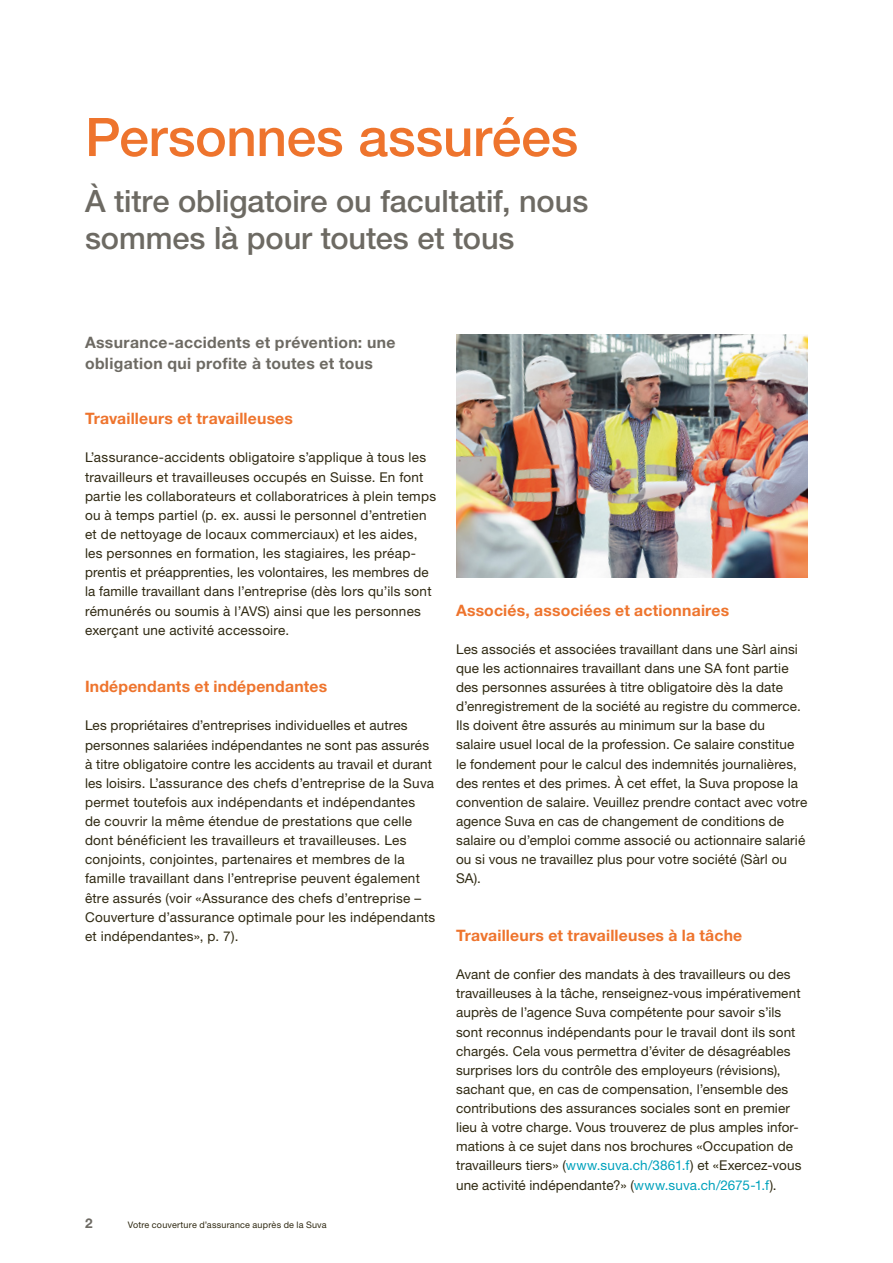
<style>
.page{position:relative;width:893px;height:1263px;background:#fff}
.page>*{position:absolute;margin:0;border:0;box-sizing:border-box;transform-origin:0 0}
.t1{font:500 53.25px "Helvetica Neue LT Std";letter-spacing:-.005em;color:#ee742d}
.t2{font:500 30.75px/36.9px "Helvetica Neue LT Std";letter-spacing:-.005em;color:#6d6a63}
.t3{font:700 15.75px "Helvetica Neue LT Std";letter-spacing:.015em;color:#ee742d}
.t4{font:700 15.75px/21.3px "Helvetica Neue LT Std";letter-spacing:.02em;color:#6d6a63}
.t5{font:13.5px/19.2px "Helvetica Neue LT Std";letter-spacing:.01em;color:#2f2912}
.t6{font:700 13.5px "Helvetica Neue LT Std";color:#6d6a63}
.t7{font:9px "Helvetica Neue LT Std";letter-spacing:.02em;color:#2f2912}
.s1{color:#00a2bc}
</style>
<div class="page">
<img style="left:456px;top:335px;width:352px;height:242px">
<h1 class="t1" style="left:85px;top:105px;width:495px">Personnes assurées</h1>
<h2 class="t2" style="left:85px;top:183px;width:505px">À titre obligatoire ou facultatif, nous sommes là pour toutes et tous</h2>
<p class="t4" style="left:85px;top:331px;width:312px">Assurance-accidents et prévention: une obligation qui profite à toutes et tous</p>
<p class="t3" style="left:85px;top:409px;width:209px">Travailleurs et travailleuses</p>
<p class="t5" style="left:85px;top:448px;width:353px">L’assurance-accidents obligatoire s’applique à tous les travailleurs et travailleuses occupés en Suisse. En font partie les collaborateurs et collaboratrices à plein temps ou à temps partiel (p. ex. aussi le personnel d’entretien et de nettoyage de locaux commerciaux) et les aides, les personnes en formation, les stagiaires, les préap&shy;prentis et préapprenties, les volontaires, les membres de la famille travaillant dans l’entreprise (dès lors qu’ils sont rémunérés ou soumis à l’AVS) ainsi que les personnes exerçant une activité accessoire.</p>
<p class="t3" style="left:85px;top:677px;width:244px">Indépendants et indépendantes</p>
<p class="t5" style="left:85px;top:716px;width:352px">Les propriétaires d’entreprises individuelles et autres personnes salariées indépendantes ne sont pas assurés à titre obligatoire contre les accidents au travail et durant les loisirs. L’assurance des chefs d’entreprise de la Suva permet toutefois aux indépendants et indépendantes<br>de couvrir la même étendue de prestations que celle dont bénéficient les travailleurs et travailleuses. Les conjoints, conjointes, partenaires et membres de la famille travaillant dans l’entreprise peuvent également être assurés (voir «Assurance des chefs d’entreprise – Couverture d’assurance optimale pour les indépendants et indépendantes», p. 7).</p>
<p class="t6" style="left:85px;top:1215px;width:9px">2</p>
<p class="t7" style="left:128px;top:1219px;width:200px">Votre couverture d’assurance auprès de la Suva</p>
<p class="t3" style="left:456px;top:600px;width:275px">Associés, associées et actionnaires</p>
<p class="t5" style="left:456px;top:639px;width:353px">Les associés et associées travaillant dans une Sàrl ainsi que les actionnaires travaillant dans une SA font partie des personnes assurées à titre obligatoire dès la date d’enregistrement de la société au registre du commerce.<br>Ils doivent être assurés au minimum sur la base du salaire usuel local de la profession. Ce salaire constitue le fondement pour le calcul des indemnités journalières, des rentes et des primes. À cet effet, la Suva propose la convention de salaire. Veuillez prendre contact avec votre agence Suva en cas de changement de conditions de salaire ou d’emploi comme associé ou actionnaire salarié ou si vous ne travaillez plus pour votre société (Sàrl ou SA).</p>
<p class="t3" style="left:456px;top:925px;width:288px">Travailleurs et travailleuses à la tâche</p>
<p class="t5" style="left:456px;top:964px;width:347px">Avant de confier des mandats à des travailleurs ou des travailleuses à la tâche, renseignez-vous impérativement auprès de l’agence Suva compétente pour savoir s’ils sont reconnus indépendants pour le travail dont ils sont chargés. Cela vous permettra d’éviter de désagréables surprises lors du contrôle des employeurs (révisions), sachant que, en cas de compensation, l’ensemble des contributions des assurances sociales sont en premier lieu à votre charge. Vous trouverez de plus amples infor&shy;mations à ce sujet dans nos brochures «Occupation de travailleurs tiers» (<span class="s1">www.suva.ch/3861.f</span>) et «Exercez-vous une activité indépendante?» (<span class="s1">www.suva.ch/2675-1.f</span>).</p>
</div>
